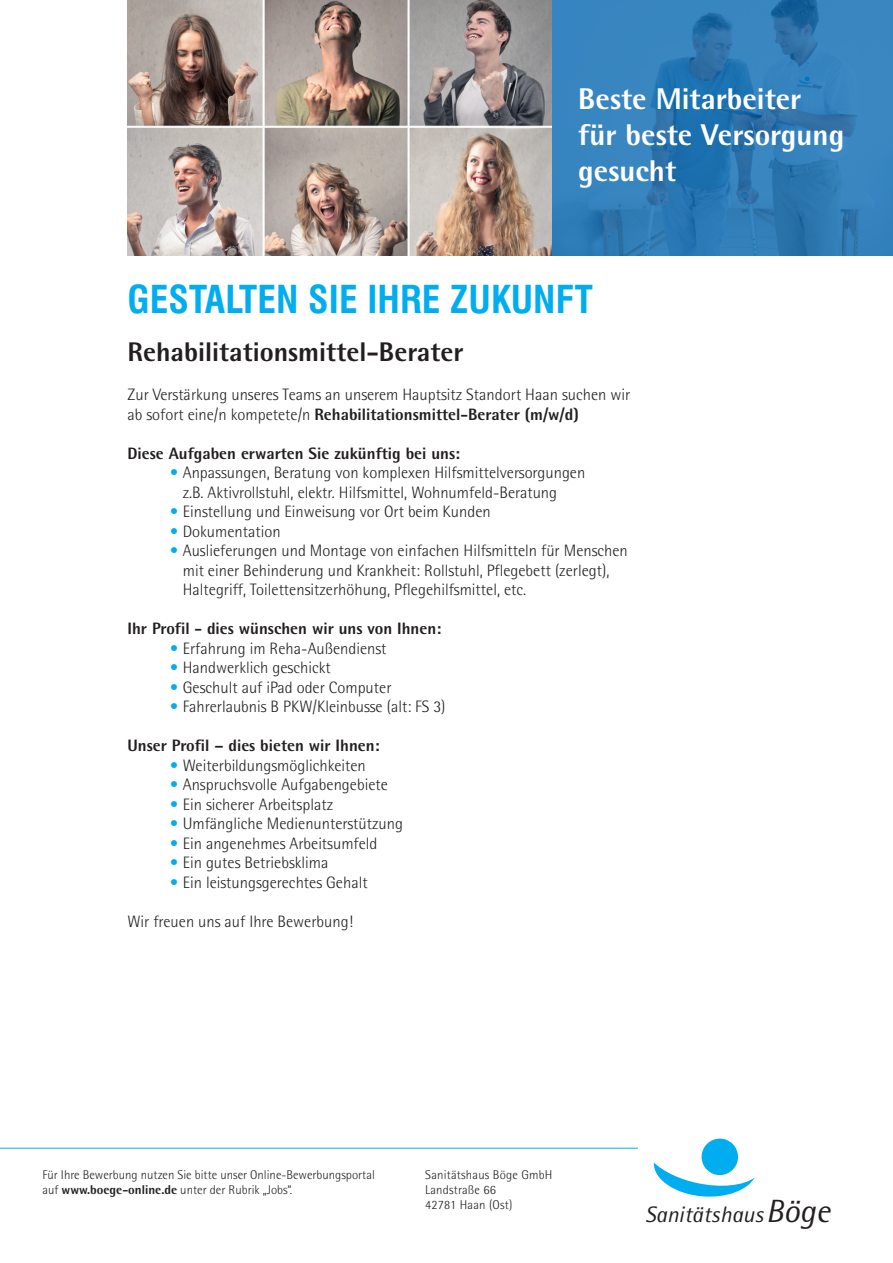
<style>
.page{position:relative;width:893px;height:1263px;background:#fff}
.page>*{position:absolute;margin:0;border:0;box-sizing:border-box;transform-origin:0 0}
.t1{font:700 condensed 37.5px "Swiss 721 BT";letter-spacing:.005em;color:#00aeef}
.t2{font:800 30px/36px "AT Rotis Semi Sans";color:#fff}
.t3{font:800 27px "AT Rotis Semi Sans";color:#231f20}
.t4{font:italic 22.35px "AT Rotis Semi Sans";color:#231f20}
.t5{font:300 16.5px/19.5px "AT Rotis Semi Sans";color:#231f20}
.t6{font:800 16.5px "AT Rotis Semi Sans";color:#231f20}
.t7{font:300 12.75px/15px "AT Rotis Semi Sans";color:#231f20}
.s1{font-weight:800}
.s2{color:#00aeef}
.s3{font-size:32.25px}
</style>
<div class="page">
<img style="left:128px;top:0;width:425px;height:255px">
<svg style="left:553px;top:0;width:340px;height:255px;background:#307db7"></svg>
<svg style="left:654px;top:1162px;width:101px;height:34px"></svg>
<div style="left:702px;top:1138px;width:36px;height:37px;background:#00aeef;border-radius:50%"></div>
<hr style="left:0;top:1148px;width:638px;height:1px;background:#00aeef">
<h2 class="t2" style="left:578px;top:83px;width:267px">Beste Mitarbeiter für beste Versorgung gesucht</h2>
<h1 class="t1" style="left:128px;top:285px;width:467px">GESTALTEN SIE IHRE ZUKUNFT</h1>
<h3 class="t3" style="left:127px;top:343px;width:337px">Rehabilitationsmittel-Berater</h3>
<p class="t5" style="left:127px;top:387px;width:504px">Zur Verstärkung unseres Teams an unserem Hauptsitz Standort Haan suchen wir ab sofort eine/n kompetete/n <span class="s1">Rehabilitationsmittel-Berater (m/w/d)</span></p>
<p class="t6" style="left:127px;top:447px;width:334px">Diese Aufgaben erwarten Sie zukünftig bei uns:</p>
<p class="t5" style="left:183px;top:465px;width:404px;text-indent:-13px"><span class="s2">•</span> Anpassungen, Beratung von komplexen Hilfsmittelversorgungen z.B. Aktivrollstuhl, elektr. Hilfsmittel, Wohnumfeld-Beratung</p>
<p class="t5" style="left:170px;top:504px;width:322px"><span class="s2">•</span> Einstellung und Einweisung vor Ort beim Kunden</p>
<p class="t5" style="left:170px;top:523px;width:112px"><span class="s2">•</span> Dokumentation</p>
<p class="t5" style="left:183px;top:543px;width:447px;text-indent:-13px"><span class="s2">•</span> Auslieferungen und Montage von einfachen Hilfsmitteln für Menschen mit einer Behinderung und Krankheit: Rollstuhl, Pflegebett (zerlegt),<br>Haltegriff, Toilettensitzerhöhung, Pflegehilfsmittel, etc.</p>
<p class="t6" style="left:127px;top:623px;width:315px">Ihr Profil - dies wünschen wir uns von Ihnen:</p>
<p class="t5" style="left:170px;top:640px;width:218px"><span class="s2">•</span> Erfahrung im Reha-Außendienst</p>
<p class="t5" style="left:170px;top:660px;width:162px"><span class="s2">•</span> Handwerklich geschickt</p>
<p class="t5" style="left:170px;top:679px;width:223px"><span class="s2">•</span> Geschult auf iPad oder Computer</p>
<p class="t5" style="left:170px;top:699px;width:277px"><span class="s2">•</span> Fahrerlaubnis B PKW/Kleinbusse (alt: FS 3)</p>
<p class="t6" style="left:127px;top:740px;width:254px">Unser Profil – dies bieten wir Ihnen:</p>
<p class="t5" style="left:170px;top:757px;width:197px"><span class="s2">•</span> Weiterbildungsmöglichkeiten</p>
<p class="t5" style="left:170px;top:777px;width:219px"><span class="s2">•</span> Anspruchsvolle Aufgabengebiete</p>
<p class="t5" style="left:170px;top:796px;width:165px"><span class="s2">•</span> Ein sicherer Arbeitsplatz</p>
<p class="t5" style="left:170px;top:816px;width:235px"><span class="s2">•</span> Umfängliche Medienunterstützung</p>
<p class="t5" style="left:170px;top:835px;width:209px"><span class="s2">•</span> Ein angenehmes Arbeitsumfeld</p>
<p class="t5" style="left:170px;top:855px;width:160px"><span class="s2">•</span> Ein gutes Betriebsklima</p>
<p class="t5" style="left:170px;top:874px;width:199px"><span class="s2">•</span> Ein leistungsgerechtes Gehalt</p>
<p class="t5" style="left:127px;top:913px;width:227px">Wir freuen uns auf Ihre Bewerbung!</p>
<p class="t7" style="left:43px;top:1169px;width:334px">Für Ihre Bewerbung nutzen Sie bitte unser Online-Bewerbungsportal auf <span class="s1">www.boege-online.de</span> unter der Rubrik „Jobs“.</p>
<p class="t7" style="left:425px;top:1169px;width:129px">Sanitätshaus Böge GmbH<br>Landstraße 66<br>42781 Haan (Ost)</p>
<h3 class="t4" style="left:645px;top:1207px;width:186px">Sanitätshaus<span class="s3">Böge</span></h3>
</div>
